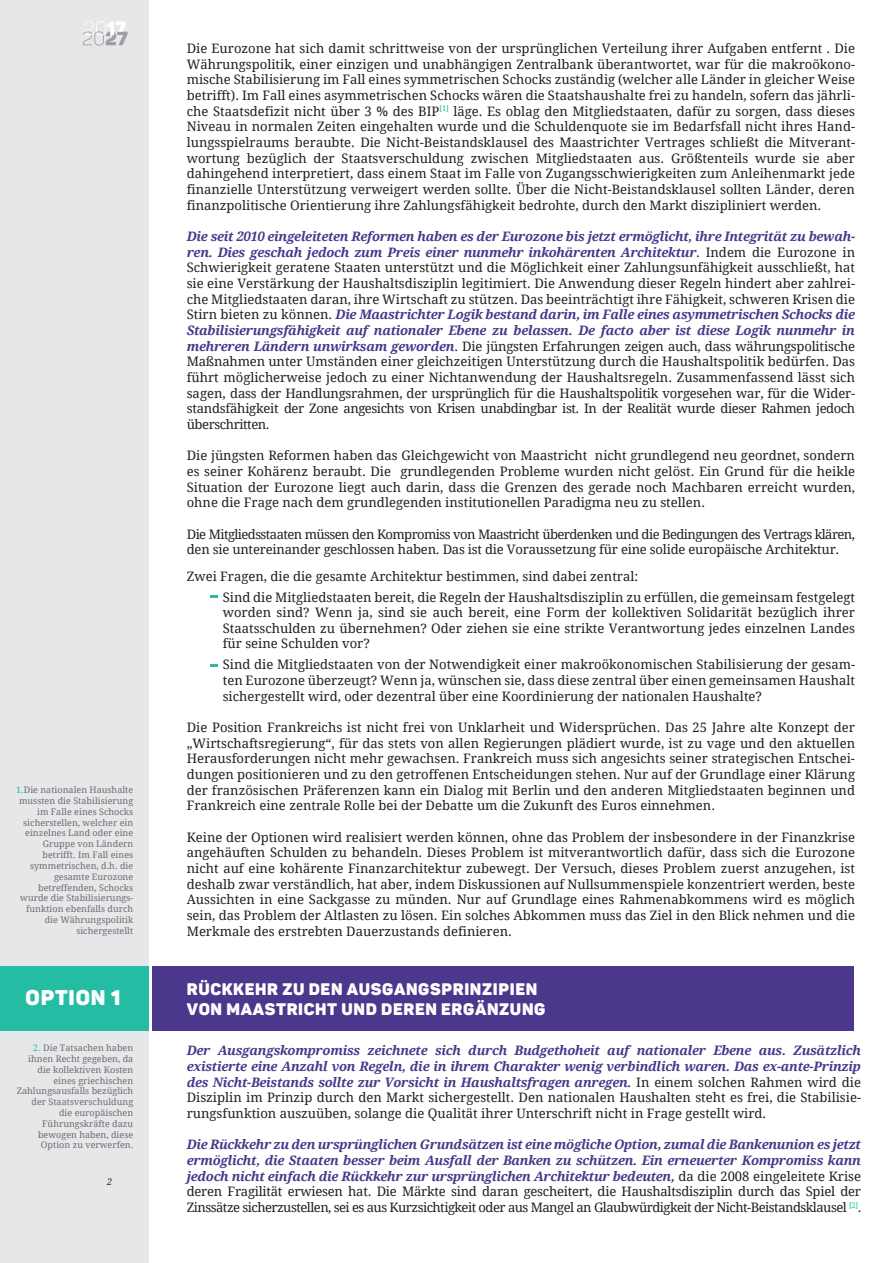
<style>
.page{position:relative;width:893px;height:1263px;background:#fff}
.page>*{position:absolute;margin:0;border:0;box-sizing:border-box;transform-origin:0 0}
.t1{font:21px "Panton Black Caps";letter-spacing:.04em;color:#fff}
.t2{font:16.5px/19.8px "Panton Black Caps";letter-spacing:.04em;color:#fff}
.t3{font:13.05px/15.6px "Droid Serif";color:#231f20;text-align:justify}
.t4{font:italic 700 13.05px/15.6px "Droid Serif";letter-spacing:-.02em;color:#4b378b;text-align:justify}
.t5{font:13.05px/15.6px "Droid Serif";letter-spacing:-.045em;color:#231f20}
.t6{font:9px/10.8px "Droid Serif";letter-spacing:.005em;color:#6c6d70;text-align:right}
.t7{font:italic 9px "Droid Serif";color:#231f20}
.s1{color:#24bca3}
.s2{font-weight:700;font-style:italic;color:#4b378b}
.s3{font-weight:400;font-style:normal;color:#231f20}
</style>
<div class="page">
<div style="left:0;top:0;width:149px;height:1263px;background:#e6e7e9"></div>
<svg style="left:83px;top:21px;width:45px;height:25px"></svg>
<div style="left:0;top:966px;width:854px;height:64px;background:#4b378b"></div>
<div style="left:0;top:966px;width:149px;height:64px;background:#24bca3"></div>
<hr style="left:149px;top:960px;width:3px;height:87px;background:#fff">
<svg style="left:210px;top:595px;width:8px;height:2px"></svg>
<svg style="left:210px;top:664px;width:8px;height:3px"></svg>
<p class="t6" style="left:16px;top:784px;width:119px"><span class="s1">1.</span>Die nationalen Haushalte mussten die Stabilisierung im Falle eines Schocks sicherstellen, welcher ein einzelnes Land oder eine<br>Gruppe von Ländern betrifft. Im Fall eines symmetrischen, d.h. die gesamte Eurozone betreffenden, Schocks wurde die Stabilisierungs&shy;funktion ebenfalls durch die Währungspolitik sichergestellt</p>
<h1 class="t1" style="left:26px;top:984px;width:96px">OPTION 1</h1>
<p class="t6" style="left:17px;top:1042px;width:118px"><span class="s1">2.</span> Die Tatsachen haben ihnen Recht gegeben, da die kollektiven Kosten eines griechischen<br>Zahlungsausfalls bezüglich der Staatsverschuldung die europäischen<br>Führungskräfte dazu bewogen haben, diese<br>Option zu verwerfen.</p>
<p class="t7" style="left:107px;top:1175px;width:7px">2</p>
<p class="t3" style="left:187px;top:40px;width:670px">Die Eurozone hat sich damit schrittweise von der ursprünglichen Verteilung ihrer Aufgaben entfernt . Die Währungspolitik, einer einzigen und unabhängigen Zentralbank überantwortet, war für die makroökono&shy;mische Stabilisierung im Fall eines symmetrischen Schocks zuständig (welcher alle Länder in gleicher Weise betrifft). Im Fall eines asymmetrischen Schocks wären die Staatshaushalte frei zu handeln, sofern das jährli&shy;che Staatsdefizit nicht über 3 % des BIP<sup>[1]</sup> läge. Es oblag den Mitgliedstaaten, dafür zu sorgen, dass dieses Niveau in normalen Zeiten eingehalten wurde und die Schuldenquote sie im Bedarfsfall nicht ihres Hand&shy;lungsspielraums beraubte. Die Nicht-Beistandsklausel des Maastrichter Vertrages schließt die Mitverant&shy;wortung bezüglich der Staatsverschuldung zwischen Mitgliedstaaten aus. Größtenteils wurde sie aber dahingehend interpretiert, dass einem Staat im Falle von Zugangsschwierigkeiten zum Anleihenmarkt jede finanzielle Unterstützung verweigert werden sollte. Über die Nicht-Beistandsklausel sollten Länder, deren finanzpolitische Orientierung ihre Zahlungsfähigkeit bedrohte, durch den Markt diszipliniert werden.</p>
<p class="t3" style="left:187px;top:228px;width:670px"><span class="s2">Die seit 2010 eingeleiteten Reformen haben es der Eurozone bis jetzt ermöglicht, ihre Integrität zu bewah&shy;ren. Dies geschah jedoch zum Preis einer nunmehr inkohärenten Architektur</span>. Indem die Eurozone in Schwierigkeit geratene Staaten unterstützt und die Möglichkeit einer Zahlungsunfähigkeit ausschließt, hat sie eine Verstärkung der Haushaltsdisziplin legitimiert. Die Anwendung dieser Regeln hindert aber zahlrei&shy;che Mitgliedstaaten daran, ihre Wirtschaft zu stützen. Das beeinträchtigt ihre Fähigkeit, schweren Krisen die Stirn bieten zu können. <span class="s2">Die Maastrichter Logik bestand darin, im Falle eines asymmetrischen Schocks die Stabilisierungsfähigkeit auf nationaler Ebene zu belassen. De facto aber ist diese Logik nunmehr in mehreren Ländern unwirksam geworden</span>. Die jüngsten Erfahrungen zeigen auch, dass währungspolitische Maßnahmen unter Umständen einer gleichzeitigen Unterstützung durch die Haushaltspolitik bedürfen. Das führt möglicherweise jedoch zu einer Nichtanwendung der Haushaltsregeln. Zusammenfassend lässt sich sagen, dass der Handlungsrahmen, der ursprünglich für die Haushaltspolitik vorgesehen war, für die Wider&shy;standsfähigkeit der Zone angesichts von Krisen unabdingbar ist. In der Realität wurde dieser Rahmen jedoch überschritten.</p>
<p class="t3" style="left:187px;top:447px;width:670px">Die jüngsten Reformen haben das Gleichgewicht von Maastricht nicht grundlegend neu geordnet, sondern es seiner Kohärenz beraubt. Die grundlegenden Probleme wurden nicht gelöst. Ein Grund für die heikle Situation der Eurozone liegt auch darin, dass die Grenzen des gerade noch Machbaren erreicht wurden, ohne die Frage nach dem grundlegenden institutionellen Paradigma neu zu stellen.</p>
<p class="t5" style="left:187px;top:526px;width:670px">Die Mitgliedsstaaten müssen den Kompromiss von Maastricht überdenken und die Bedingungen des Vertrags klären, den sie untereinander geschlossen haben. Das ist die Voraussetzung für eine solide europäische Architektur.</p>
<p class="t3" style="left:223px;top:565px;width:634px;line-height:21px;text-indent:-36px">Zwei Fragen, die die gesamte Architektur bestimmen, sind dabei zentral:<br>Sind die Mitgliedstaaten bereit, die Regeln der Haushaltsdisziplin zu erfüllen, die gemeinsam festgelegt</p>
<p class="t3" style="left:223px;top:604px;width:634px">worden sind? Wenn ja, sind sie auch bereit, eine Form der kollektiven Solidarität bezüglich ihrer Staatsschulden zu übernehmen? Oder ziehen sie eine strikte Verantwortung jedes einzelnen Landes für seine Schulden vor?</p>
<p class="t3" style="left:223px;top:657px;width:634px">Sind die Mitgliedstaaten von der Notwendigkeit einer makroökonomischen Stabilisierung der gesam&shy;ten Eurozone überzeugt? Wenn ja, wünschen sie, dass diese zentral über einen gemeinsamen Haushalt sichergestellt wird, oder dezentral über eine Koordinierung der nationalen Haushalte?</p>
<p class="t3" style="left:187px;top:719px;width:670px">Die Position Frankreichs ist nicht frei von Unklarheit und Widersprüchen. Das 25 Jahre alte Konzept der „Wirtschaftsregierung“, für das stets von allen Regierungen plädiert wurde, ist zu vage und den aktuellen Herausforderungen nicht mehr gewachsen. Frankreich muss sich angesichts seiner strategischen Entschei&shy;dungen positionieren und zu den getroffenen Entscheidungen stehen. Nur auf der Grundlage einer Klärung der französischen Präferenzen kann ein Dialog mit Berlin und den anderen Mitgliedstaaten beginnen und Frankreich eine zentrale Rolle bei der Debatte um die Zukunft des Euros einnehmen.</p>
<p class="t3" style="left:187px;top:829px;width:670px">Keine der Optionen wird realisiert werden können, ohne das Problem der insbesondere in der Finanzkrise angehäuften Schulden zu behandeln. Dieses Problem ist mitverantwortlich dafür, dass sich die Eurozone nicht auf eine kohärente Finanzarchitektur zubewegt. Der Versuch, dieses Problem zuerst anzugehen, ist deshalb zwar verständlich, hat aber, indem Diskussionen auf Nullsummenspiele konzentriert werden, beste Aussichten in eine Sackgasse zu münden. Nur auf Grundlage eines Rahmenabkommens wird es möglich sein, das Problem der Altlasten zu lösen. Ein solches Abkommen muss das Ziel in den Blick nehmen und die Merkmale des erstrebten Dauerzustands definieren.</p>
<p class="t2" style="left:187px;top:979px;width:360px">RÜCKKEHR ZU DEN AUSGANGSPRINZIPIEN<br>VON MAASTRICHT UND DEREN ERGÄNZUNG</p>
<p class="t4" style="left:187px;top:1042px;width:676px">Der Ausgangskompromiss zeichnete sich durch Budgethoheit auf nationaler Ebene aus. Zusätzlich existierte eine Anzahl von Regeln, die in ihrem Charakter wenig verbindlich waren. Das ex-ante-Prinzip des Nicht-Beistands sollte zur Vorsicht in Haushaltsfragen anregen. <span class="s3">In einem solchen Rahmen wird die Disziplin im Prinzip durch den Markt sichergestellt. Den nationalen Haushalten steht es frei, die Stabilisie&shy;rungsfunktion auszuüben, solange die Qualität ihrer Unterschrift nicht in Frage gestellt wird.</span></p>
<p class="t4" style="left:187px;top:1136px;width:676px">Die Rückkehr zu den ursprünglichen Grundsätzen ist eine mögliche Option, zumal die Bankenunion es jetzt ermöglicht, die Staaten besser beim Ausfall der Banken zu schützen. Ein erneuerter Kompromiss kann jedoch nicht einfach die Rückkehr zur ursprünglichen Architektur bedeuten, <span class="s3">da die 2008 eingeleitete Krise deren Fragilität erwiesen hat. Die Märkte sind daran gescheitert, die Haushaltsdisziplin durch das Spiel der Zinssätze sicherzustellen, sei es aus Kurzsichtigkeit oder aus Mangel an Glaubwürdigkeit der Nicht-Beistandsklausel</span> <sup>[2]</sup><span class="s3">.</span></p>
</div>
